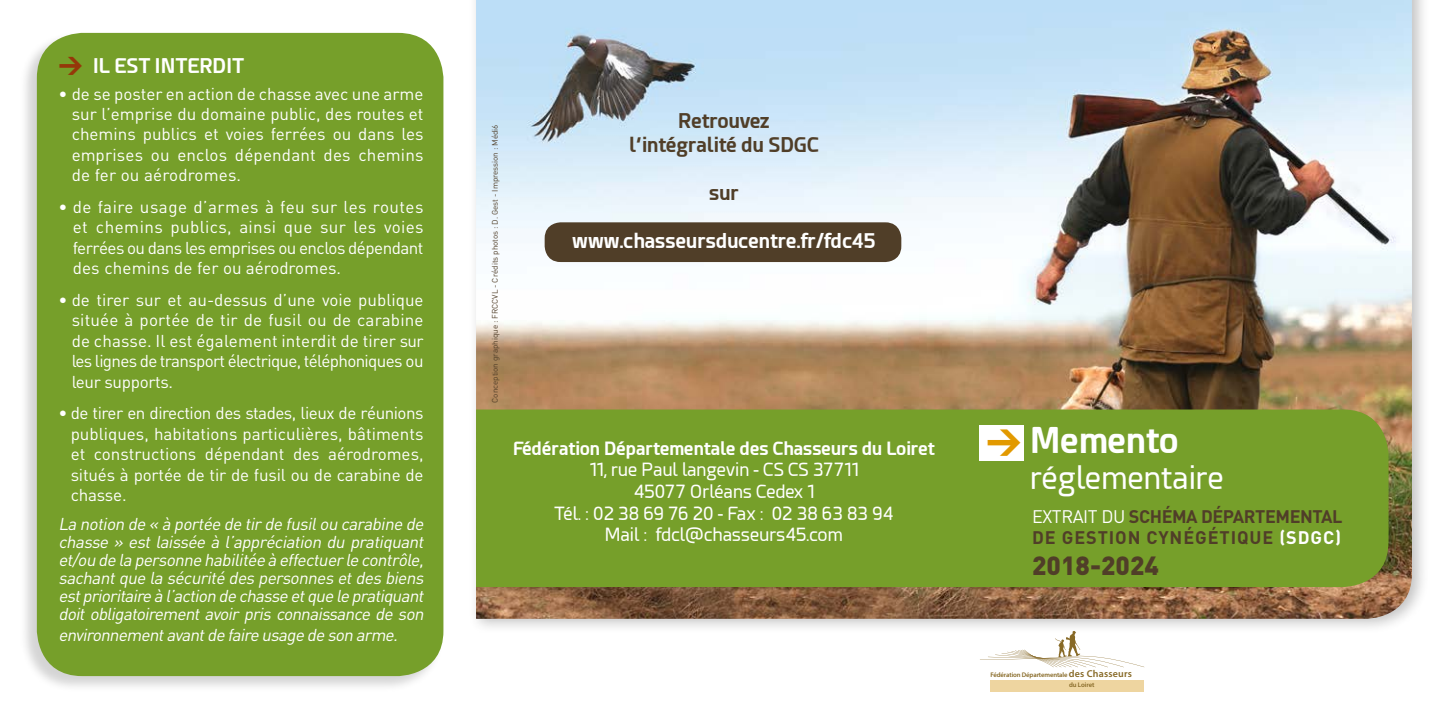
<style>
.page{position:relative;width:1446px;height:709px;background:#fff}
.page>*{position:absolute;margin:0;border:0;box-sizing:border-box;transform-origin:0 0}
.t1{font:700 35px "Esphimere";color:#fff}
.t2{font:31.2px "Esphimere";color:#fff}
.t3{font:900 26px "DIN";color:#503e28}
.t4{font:700 20px "Esphimere";color:#fff}
.t5{font:700 20px/24px "Esphimere";color:#503e28;text-align:center}
.t6{font:18px/21.6px "Esphimere";color:#fff;text-align:center}
.t7{font:700 18px/21.6px "DIN";letter-spacing:.05em;color:#503e28}
.t8{font:700 18px "Esphimere";color:#fff}
.t9{font:17px/20.4px "DIN Bleu";letter-spacing:-.01em;color:#fff;text-align:justify}
.t10{font:italic 17px/18px "DIN Bleu";color:#fff;text-align:justify}
.t11{font:8px "DIN Bleu";color:#503e28}
.t12{font:600 6.6px/10.8px "Myriad Pro";letter-spacing:-.02em;color:#876926}
.s1{font-family:"DIN";font-weight:900;font-size:24px;color:#953809}
.s2{font-family:"DIN";font-weight:900;color:#e29900}
.s3{font-family:"DIN Bleu";font-weight:400;color:#fff}
.s4{color:#fff}
.s5{font-size:10px}
</style>
<div class="page">
<div style="left:19px;top:31px;width:425px;height:662px;background:#000;opacity:.17"></div>
<div style="left:37px;top:33px;width:406px;height:643px;background:#769f2a;border-radius:45px"></div>
<div style="left:468px;top:0;width:962px;height:634px;background:#000;opacity:.24"></div>
<img style="left:476px;top:0;width:936px;height:619px">
<div style="left:476px;top:409px;width:912px;height:178px;background:#769f2a"></div>
<div style="left:979px;top:424px;width:45px;height:36px;background:#fff"></div>
<svg style="left:980px;top:631px;width:164px;height:36px"></svg>
<div style="left:991px;top:680px;width:153px;height:11px;background:#eed5a0"></div>
<div style="left:545px;top:222px;width:356px;height:40px;background:#503e28;border-radius:16px"></div>
<p class="t4" style="left:58px;top:54px;width:187px"><span class="s1">&gt;</span> IL EST INTERDIT</p>
<p class="t9" style="left:72px;top:83px;width:353px;text-indent:-13px">• de se poster en action de chasse avec une arme sur l’emprise du domaine public, des routes et chemins publics et voies ferrées ou dans les emprises ou enclos dépendant des chemins de fer ou aérodromes.</p>
<p class="t9" style="left:73px;top:196px;width:352px;text-indent:-14px">• de faire usage d’armes à feu sur les routes et chemins publics, ainsi que sur les voies ferrées ou dans les emprises ou enclos dépendant des chemins de fer ou aérodromes.</p>
<p class="t9" style="left:72px;top:289px;width:353px;text-indent:-13px">• de tirer sur et au-dessus d’une voie publique située à portée de tir de fusil ou de carabine de chasse. Il est également interdit de tirer sur les lignes de transport électrique, téléphoniques ou leur supports.</p>
<p class="t9" style="left:71px;top:402px;width:354px;text-indent:-12px">• de tirer en direction des stades, lieux de réunions publiques, habitations particulières, bâtiments et constructions dépendant des aérodromes, situés à portée de tir de fusil ou de carabine de chasse.</p>
<p class="t10" style="left:58px;top:515px;width:370px">La notion de « à portée de tirde fusilou carabine de chasse » est laissée à l’appréciation du pratiquant et/ou de la personne habilitée à effectuerle contrôle, sachantque la sécurité des personnes etdes biens estprioritaire à l’action de chasse etque le pratiquant doit obligatoirement avoir pris connaissance de son</p>
<p class="t10" style="left:58px;top:625px;width:344px">environnementavantde faire usage de son arme.</p>
<p class="t11" style="left:490px;top:403px;width:280px;rotate:-90deg">Conception graphique : FRCCVL - Crédits photos : D. Gest - Impression : Médi6</p>
<p class="t5" style="left:629px;top:109px;width:191px">Retrouvez l’intégralité du SDGC</p>
<p class="t5" style="left:709px;top:181px;width:31px">sur</p>
<p class="t4" style="left:572px;top:229px;width:305px">www.chasseursducentre.fr/fdc45</p>
<p class="t8" style="left:513px;top:437px;width:423px">Fédération Départementale des Chasseurs du Loiret</p>
<p class="t6" style="left:554px;top:459px;width:341px">11, rue Paul langevin - CS CS 37711<br>45077 Orléans Cedex 1<br>Tél. : 02 38 69 76 20 - Fax : 02 38 63 83 94<br>Mail : fdcl@chasseurs45.com</p>
<h1 class="t1" style="left:986px;top:418px;width:194px"><span class="s2">&gt;</span> Memento</h1>
<h2 class="t2" style="left:1030px;top:460px;width:195px">réglementaire</h2>
<p class="t7" style="left:1032px;top:504px;width:312px"><span class="s3">EXTRAIT DU</span> SCHÉMA DÉPARTEMENTAL<br>DE GESTION CYNÉGÉTIQUE <span class="s4">(SDGC)</span></p>
<h3 class="t3" style="left:1032px;top:548px;width:128px">2018-2024</h3>
<p class="t12" style="left:1069px;top:669px;width:65px;text-indent:-79px">Fédération Départementale <span class="s5">des Chasseurs </span>du Loiret</p>
</div>
